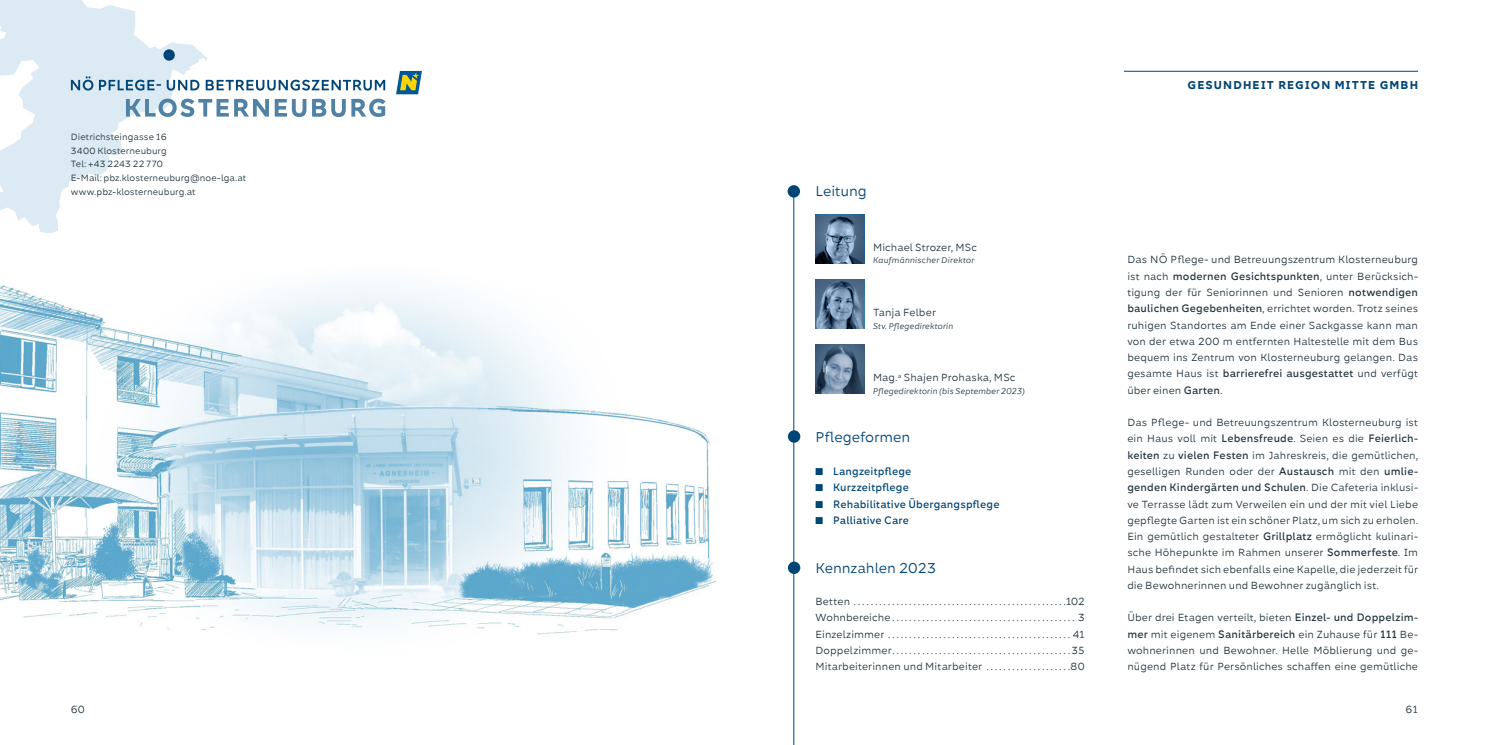
<style>
.page{position:relative;width:1489px;height:745px;background:#fff}
.page>*{position:absolute;margin:0;border:0;box-sizing:border-box;transform-origin:0 0}
.Fliesstext{font:13.75px "Kometa";letter-spacing:-.005em;color:#004578}
.t1{font:800 10.62px "Kometa";letter-spacing:.1em;color:#004578}
.Fliesstext-2{font:10px/16.2px "Kometa";letter-spacing:.01em;color:#21353f;text-align:justify}
.Fliesstext-3{font:500 10px "Kometa";letter-spacing:.015em;color:#004578}
.Fliesstext-4{font:8.75px "Kometa";letter-spacing:.005em;color:#21353f}
.Fliesstext-5{font:italic 8.12px "Kometa";letter-spacing:.01em;color:#21353f}
.s1{font-weight:500}
</style>
<div class="page">
<hr style="left:1123px;top:71px;width:294px;height:1px;background:#004578">
<svg style="left:0;top:0;width:208px;height:196px;fill:#dbeaf3"></svg>
<img style="left:0;top:196px;width:716px;height:439px">
<svg style="left:396px;top:71px;width:26px;height:23px"></svg>
<svg style="left:126px;top:99px;width:259px;height:18px"></svg>
<svg style="left:71px;top:76px;width:314px;height:14px"></svg>
<div style="left:163px;top:49px;width:12px;height:12px;background:#004578;border-radius:50%"></div>
<img style="left:815px;top:214px;width:49px;height:49px">
<img style="left:815px;top:279px;width:49px;height:49px">
<hr style="left:793px;top:191px;width:1px;height:553px;background:#004578">
<div style="left:787px;top:185px;width:13px;height:12px;background:#004578;border-radius:50%"></div>
<div style="left:787px;top:430px;width:13px;height:12px;background:#004578;border-radius:50%"></div>
<div style="left:787px;top:561px;width:13px;height:12px;background:#004578;border-radius:50%"></div>
<img style="left:815px;top:344px;width:49px;height:49px">
<p class="Fliesstext-4" style="left:71px;top:131px;width:97px">Dietrichsteingasse 16</p>
<p class="Fliesstext-4" style="left:71px;top:145px;width:97px">3400 Klosterneuburg</p>
<p class="Fliesstext-4" style="left:71px;top:158px;width:93px">Tel: +43 2243 22 770</p>
<p class="Fliesstext-4" style="left:71px;top:172px;width:177px">E-Mail: pbz.klosterneuburg@noe-lga.at</p>
<p class="Fliesstext-4" style="left:71px;top:186px;width:126px">www.pbz-klosterneuburg.at</p>
<p class="Fliesstext" style="left:815px;top:182px;width:53px">Leitung</p>
<p class="Fliesstext-2" style="left:873px;top:239px;width:106px">Michael Strozer, MSc</p>
<p class="Fliesstext-5" style="left:873px;top:255px;width:103px">Kaufmännischer Direktor</p>
<p class="Fliesstext-2" style="left:873px;top:304px;width:64px">Tanja Felber</p>
<p class="Fliesstext-5" style="left:873px;top:320px;width:82px">Stv. Pflegedirektorin</p>
<p class="Fliesstext-2" style="left:873px;top:369px;width:144px">Mag.<sup>a</sup> Shajen Prohaska, MSc</p>
<p class="Fliesstext-5" style="left:873px;top:385px;width:154px">Pflegedirektorin (bis September 2023)</p>
<p class="Fliesstext" style="left:815px;top:428px;width:97px">Pflegeformen</p>
<p class="Fliesstext-3" style="left:815px;top:464px;width:97px">■ Langzeitpflege</p>
<p class="Fliesstext-3" style="left:815px;top:480px;width:95px">■ Kurzzeitpflege</p>
<p class="Fliesstext-3" style="left:815px;top:497px;width:186px">■ Rehabilitative Übergangspflege</p>
<p class="Fliesstext-3" style="left:815px;top:513px;width:95px">■ Palliative Care</p>
<p class="Fliesstext" style="left:815px;top:558px;width:122px">Kennzahlen 2023</p>
<p class="Fliesstext-2" style="left:815px;top:593px;width:36px">Betten</p>
<p class="Fliesstext-2" style="left:1065px;top:593px;width:21px">102</p>
<p class="Fliesstext-2" style="left:815px;top:609px;width:77px">Wohnbereiche</p>
<p class="Fliesstext-2" style="left:1078px;top:609px;width:8px">3</p>
<p class="Fliesstext-2" style="left:815px;top:625px;width:70px">Einzelzimmer</p>
<p class="Fliesstext-2" style="left:1072px;top:625px;width:14px">41</p>
<p class="Fliesstext-2" style="left:815px;top:641px;width:78px">Doppelzimmer</p>
<p class="Fliesstext-2" style="left:1071px;top:641px;width:15px">35</p>
<p class="Fliesstext-2" style="left:815px;top:658px;width:168px">Mitarbeiterinnen und Mitarbeiter</p>
<p class="Fliesstext-2" style="left:1070px;top:658px;width:16px">80</p>
<p class="t1" style="left:1187px;top:78px;width:19px">GESU</p>
<p class="t1" style="left:1223px;top:78px;width:38px">NDHEIT</p>
<p class="t1" style="left:1278px;top:78px;width:17px">REGI</p>
<p class="t1" style="left:1310px;top:78px;width:43px">ON MITTE</p>
<p class="t1" style="left:1379px;top:78px;width:20px">GMBH</p>
<p class="Fliesstext-2" style="left:1127px;top:251px;width:292px">Das NÖ Pflege- und Betreuungszentrum Klosterneuburg ist nach <span class="s1">modernen Gesichtspunkten</span>, unter Berücksich&shy;tigung der für Seniorinnen und Senioren <span class="s1">notwendigen baulichen Gegebenheiten</span>, errichtet worden. Trotz seines ruhigen Standortes am Ende einer Sackgasse kann man von der etwa 200 m entfernten Haltestelle mit dem Bus bequem ins Zentrum von Klosterneuburg gelangen. Das gesamte Haus ist <span class="s1">barrierefrei ausgestattet</span> und verfügt über einen <span class="s1">Garten</span>.</p>
<p class="Fliesstext-2" style="left:1127px;top:414px;width:292px">Das Pflege- und Betreuungszentrum Klosterneuburg ist ein Haus voll mit <span class="s1">Lebensfreude</span>. Seien es die <span class="s1">Feierlich&shy;keiten</span> zu <span class="s1">vielen Festen</span> im Jahreskreis, die gemütlichen, geselligen Runden oder der <span class="s1">Austausch</span> mit den <span class="s1">umlie&shy;genden Kindergärten und Schulen</span>. Die Cafeteria inklusi&shy;ve Terrasse lädt zum Verweilen ein und der mit viel Liebe gepflegte Garten ist ein schöner Platz, um sich zu erholen.<br>Ein gemütlich gestalteter <span class="s1">Grillplatz</span> ermöglicht kulinari&shy;sche Höhepunkte im Rahmen unserer <span class="s1">Sommerfeste</span>. Im Haus befindet sich ebenfalls eine Kapelle, die jederzeit für die Bewohnerinnen und Bewohner zugänglich ist.</p>
<p class="Fliesstext-2" style="left:1127px;top:609px;width:292px">Über drei Etagen verteilt, bieten <span class="s1">Einzel- und Doppelzim&shy;mer</span> mit eigenem <span class="s1">Sanitärbereich</span> ein Zuhause für <span class="s1">111</span> Be&shy;wohnerinnen und Bewohner. Helle Möblierung und ge&shy;nügend Platz für Persönliches schaffen eine gemütliche</p>
<p class="Fliesstext-2" style="left:71px;top:700px;width:15px">60</p>
<p class="Fliesstext-2" style="left:1405px;top:700px;width:14px">61</p>
</div>
